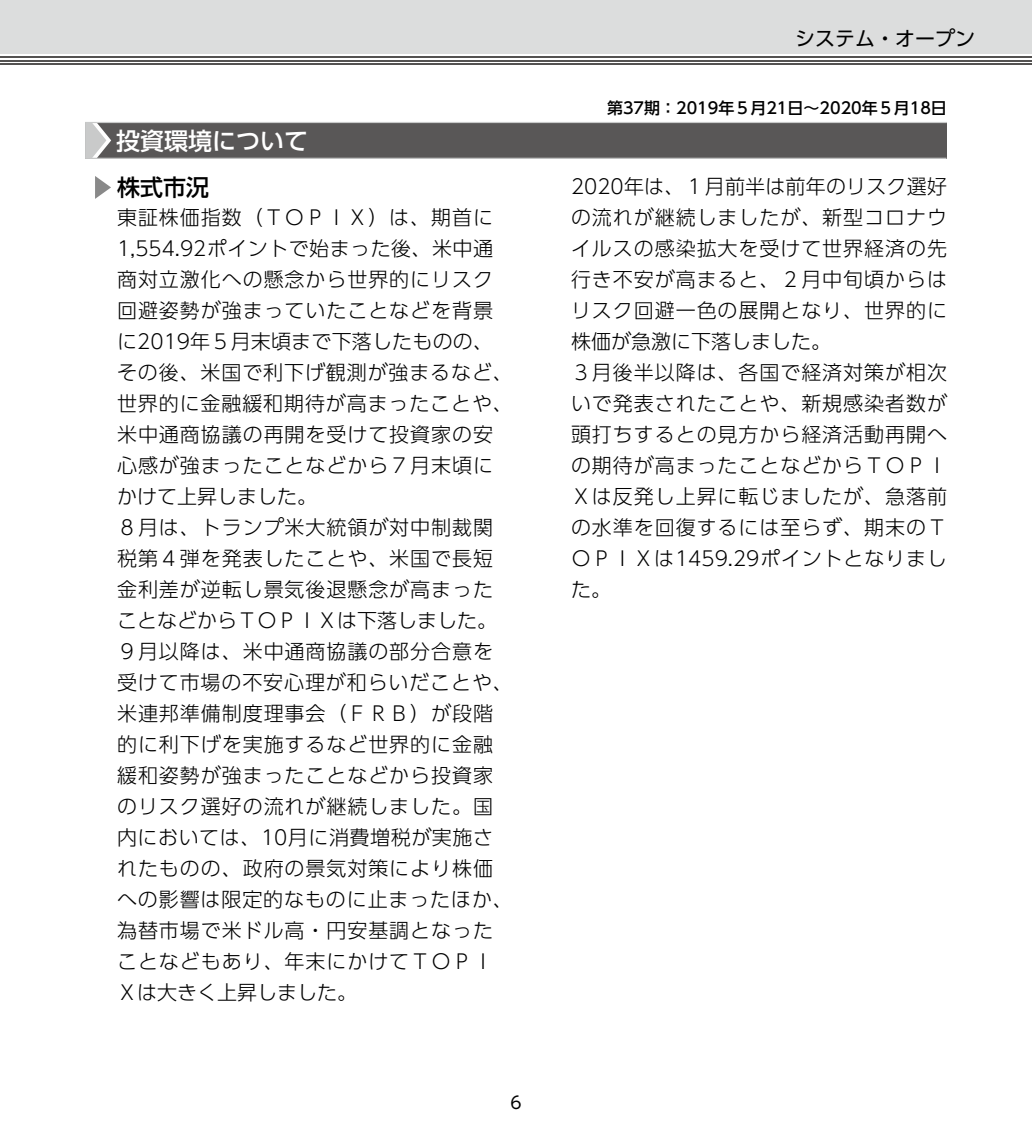
<style>
.page{position:relative;width:1032px;height:1134px;background:#fff}
.page>*{position:absolute;margin:0;border:0;box-sizing:border-box;transform-origin:0 0}
.t1{font:500 24px "UD Shin Go Pro";color:#fff}
.t2{font:500 23px "UD Shin Go Pro";color:#000}
.t3{font:300 20px/31px "UD Shin Go Pro";letter-spacing:.045em;color:#000}
.t4{font:20px "UD Shin Go Pro";color:#000}
.t5{font:17px "UD Shin Go Pro";color:#000}
.t6{font:500 16px "UD Shin Go Pro";color:#000}
</style>
<div class="page">
<div style="left:0;top:0;width:1032px;height:54px;background:#dcdddd"></div>
<hr style="left:0;top:63px;width:1032px;height:2px;background:#545251">
<hr style="left:0;top:60px;width:1032px;height:1px;background:#545251">
<hr style="left:0;top:56px;width:1032px;height:2px;background:#545251">
<div style="left:85px;top:122px;width:862px;height:36px;background:#595757"></div>
<hr style="left:85px;top:158px;width:861px;height:1px;background:#c9caca">
<hr style="left:85px;top:122px;width:862px;height:1px;background:#c9caca">
<svg style="left:85px;top:123px;width:26px;height:35px"></svg>
<svg style="left:95px;top:176px;width:16px;height:23px"></svg>
<p class="t1" style="left:116px;top:121px;width:193px">投資環境について</p>
<p class="t2" style="left:117px;top:169px;width:93px">株式市況</p>
<p class="t3" style="left:117px;top:201px;width:397px">東証株価指数（ＴＯＰＩＸ）は、期首に<br>1,554.92ポイントで始まった後、米中通商対立激化への懸念から世界的にリスク回避姿勢が強まっていたことなどを背景に2019年５月末頃まで下落したものの、その後、米国で利下げ観測が強まるなど、世界的に金融緩和期待が高まったことや、米中通商協議の再開を受けて投資家の安心感が強まったことなどから７月末頃にかけて上昇しました。<br>８月は、トランプ米大統領が対中制裁関税第４弾を発表したことや、米国で長短金利差が逆転し景気後退懸念が高まったことなどからＴＯＰＩＸは下落しました。<br>９月以降は、米中通商協議の部分合意を受けて市場の不安心理が和らいだことや、米連邦準備制度理事会（ＦＲＢ）が段階的に利下げを実施するなど世界的に金融緩和姿勢が強まったことなどから投資家のリスク選好の流れが継続しました。国内においては、10月に消費増税が実施されたものの、政府の景気対策により株価への影響は限定的なものに止まったほか、為替市場で米ドル高・円安基調となったことなどもあり、年末にかけてＴＯＰＩ<br>Ｘは大きく上昇しました。</p>
<p class="t5" style="left:510px;top:1089px;width:13px">6</p>
<p class="t4" style="left:795px;top:22px;width:181px">システム・オープン</p>
<p class="t6" style="left:607px;top:95px;width:341px">第37期：2019年５月21日～2020年５月18日</p>
<p class="t3" style="left:571px;top:170px;width:377px">2020年は、１月前半は前年のリスク選好の流れが継続しましたが、新型コロナウイルスの感染拡大を受けて世界経済の先行き不安が高まると、２月中旬頃からはリスク回避一色の展開となり、世界的に株価が急激に下落しました。<br>３月後半以降は、各国で経済対策が相次いで発表されたことや、新規感染者数が頭打ちするとの見方から経済活動再開への期待が高まったことなどからＴＯＰＩ<br>Ｘは反発し上昇に転じましたが、急落前の水準を回復するには至らず、期末のＴ<br>ＯＰＩＸは1459.29ポイントとなりました。</p>
</div>
